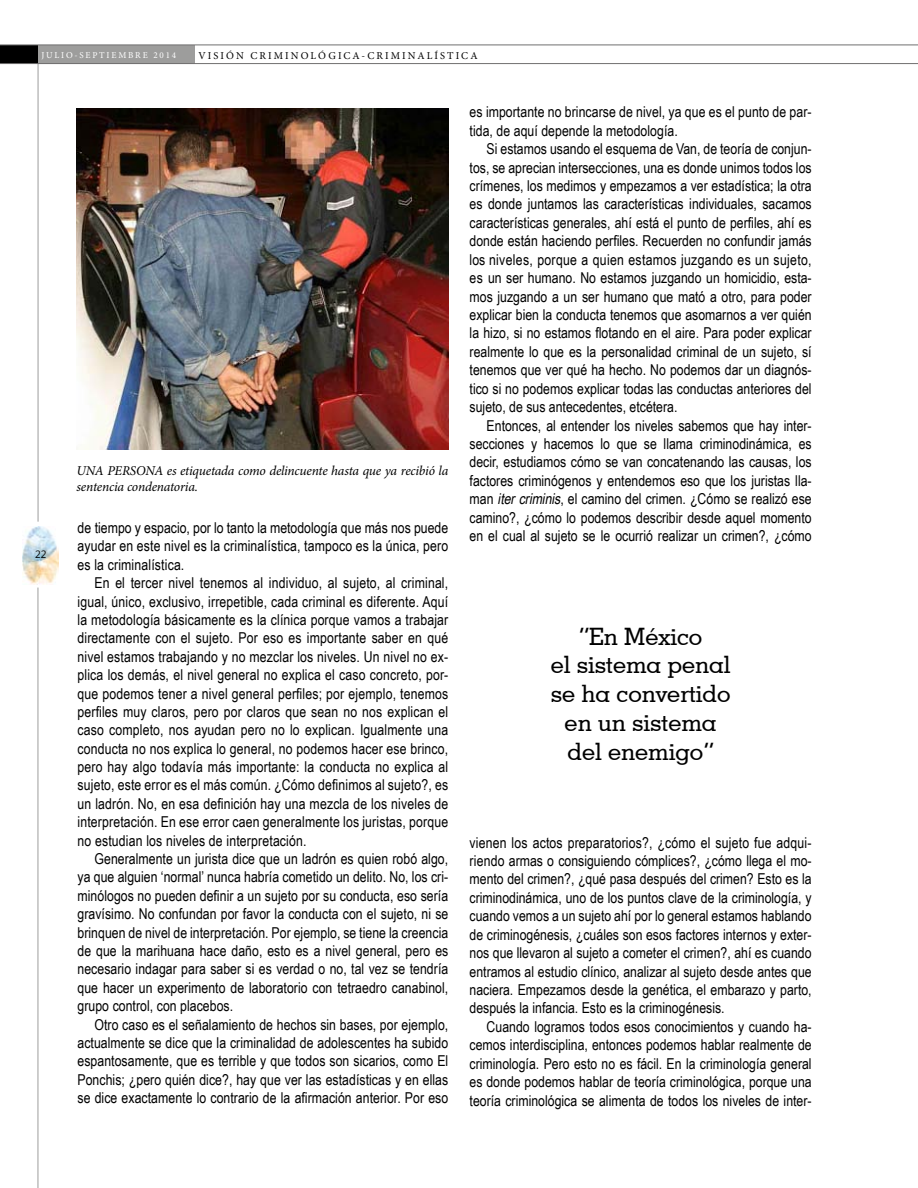
<style>
.page{position:relative;width:918px;height:1188px;background:#fff}
.page>*{position:absolute;margin:0;border:0;box-sizing:border-box;transform-origin:0 0}
.t1{font:500 24px/28.8px "Geometric Slab 703 BT";color:#000;text-align:center}
.t2{font:15px/18.5px "Arial Narrow";letter-spacing:.005em;color:#000;text-align:justify}
.t3{font:italic 13.5px/16.2px "Minion Pro";letter-spacing:-.015em;color:#000}
.t4{font:10.5px "Minion Pro";letter-spacing:.2em;color:#000}
.t5{font:10.5px "Segoe UI";color:#000}
.t6{font:9px "Minion Pro";letter-spacing:.2em;color:#fff}
.s1{font-style:italic}
</style>
<div class="page">
<img style="left:22px;top:527px;width:37px;height:57px">
<div style="left:0;top:45px;width:38px;height:19px;background:#000"></div>
<div style="left:38px;top:45px;width:157px;height:19px;background:#9d9d9c"></div>
<hr style="left:38px;top:64px;width:1px;height:458px;background:#9d9d9c">
<hr style="left:0;top:63px;width:918px;height:1px;background:#706f6f">
<hr style="left:0;top:45px;width:918px;height:1px;background:#706f6f">
<hr style="left:38px;top:588px;width:1px;height:600px;background:#9d9d9c">
<img style="left:77px;top:108px;width:371px;height:341px">
<p class="t6" style="left:41px;top:50px;width:136px">JULIO-SEPTIEMBRE 2014</p>
<p class="t4" style="left:198px;top:49px;width:281px">VISIÓN CRIMINOLÓGICA-CRIMINALÍSTICA</p>
<p class="t5" style="left:35px;top:547px;width:13px">22</p>
<p class="t3" style="left:77px;top:462px;width:373px">UNA PERSONA es etiquetada como delincuente hasta que ya recibió la sentencia condenatoria.</p>
<p class="t2" style="left:78px;top:518px;width:372px">de tiempo y espacio, por lo tanto la metodología que más nos puede ayudar en este nivel es la criminalística, tampoco es la única, pero es la criminalística.</p>
<p class="t2" style="left:78px;top:573px;width:372px;text-indent:17px">En el tercer nivel tenemos al individuo, al sujeto, al criminal, igual, único, exclusivo, irrepetible, cada criminal es diferente. Aquí la metodología básicamente es la clínica porque vamos a trabajar directamente con el sujeto. Por eso es importante saber en qué nivel estamos trabajando y no mezclar los niveles. Un nivel no ex&shy;plica los demás, el nivel general no explica el caso concreto, por&shy;que podemos tener a nivel general perfiles; por ejemplo, tenemos perfiles muy claros, pero por claros que sean no nos explican el caso completo, nos ayudan pero no lo explican. Igualmente una conducta no nos explica lo general, no podemos hacer ese brinco, pero hay algo todavía más importante: la conducta no explica al sujeto, este error es el más común. ¿Cómo definimos al sujeto?, es un ladrón. No, en esa definición hay una mezcla de los niveles de interpretación. En ese error caen generalmente los juristas, porque no estudian los niveles de interpretación.</p>
<p class="t2" style="left:78px;top:849px;width:372px;text-indent:17px">Generalmente un jurista dice que un ladrón es quien robó algo, ya que alguien ‘normal’ nunca habría cometido un delito. No, los cri&shy;minólogos no pueden definir a un sujeto por su conducta, eso sería gravísimo. No confundan por favor la conducta con el sujeto, ni se brinquen de nivel de interpretación. Por ejemplo, se tiene la creencia de que la marihuana hace daño, esto es a nivel general, pero es necesario indagar para saber si es verdad o no, tal vez se tendría que hacer un experimento de laboratorio con tetraedro canabinol, grupo control, con placebos.</p>
<p class="t2" style="left:78px;top:1014px;width:372px;text-indent:17px">Otro caso es el señalamiento de hechos sin bases, por ejemplo, actualmente se dice que la criminalidad de adolescentes ha subido espantosamente, que es terrible y que todos son sicarios, como El Ponchis; ¿pero quién dice?, hay que ver las estadísticas y en ellas se dice exactamente lo contrario de la afirmación anterior. Por eso</p>
<p class="t2" style="left:470px;top:102px;width:344px">es importante no brincarse de nivel, ya que es el punto de par&shy;tida, de aquí depende la metodología.</p>
<p class="t2" style="left:470px;top:139px;width:344px;text-indent:17px">Si estamos usando el esquema de Van, de teoría de conjun&shy;tos, se aprecian intersecciones, una es donde unimos todos los crímenes, los medimos y empezamos a ver estadística; la otra es donde juntamos las características individuales, sacamos características generales, ahí está el punto de perfiles, ahí es donde están haciendo perfiles. Recuerden no confundir jamás los niveles, porque a quien estamos juzgando es un sujeto, es un ser humano. No estamos juzgando un homicidio, esta&shy;mos juzgando a un ser humano que mató a otro, para poder explicar bien la conducta tenemos que asomarnos a ver quién la hizo, si no estamos flotando en el aire. Para poder explicar realmente lo que es la personalidad criminal de un sujeto, sí tenemos que ver qué ha hecho. No podemos dar un diagnós&shy;tico si no podemos explicar todas las conductas anteriores del sujeto, de sus antecedentes, etcétera.</p>
<p class="t2" style="left:470px;top:416px;width:344px;text-indent:17px">Entonces, al entender los niveles sabemos que hay inter&shy;secciones y hacemos lo que se llama criminodinámica, es decir, estudiamos cómo se van concatenando las causas, los factores criminógenos y entendemos eso que los juristas lla&shy;man <span class="s1">itercriminis</span>, el camino del crimen. ¿Cómo se realizó ese camino?, ¿cómo lo podemos describir desde aquel momento en el cual al sujeto se le ocurrió realizar un crimen?, ¿cómo</p>
<h1 class="t1" style="left:551px;top:621px;width:181px">“En México<br>el sistema penal se ha convertido en un sistema del enemigo”</h1>
<p class="t2" style="left:470px;top:832px;width:344px">vienen los actos preparatorios?, ¿cómo el sujeto fue adqui&shy;riendo armas o consiguiendo cómplices?, ¿cómo llega el mo&shy;mento del crimen?, ¿qué pasa después del crimen? Esto es la criminodinámica, uno de los puntos clave de la criminología, y cuando vemos a un sujeto ahí por lo general estamos hablando de criminogénesis, ¿cuáles son esos factores internos y exter&shy;nos que llevaron al sujeto a cometer el crimen?, ahí es cuando entramos al estudio clínico, analizar al sujeto desde antes que naciera. Empezamos desde la genética, el embarazo y parto, después la infancia. Esto es la criminogénesis.</p>
<p class="t2" style="left:470px;top:1017px;width:344px;text-indent:17px">Cuando logramos todos esos conocimientos y cuando ha&shy;cemos interdisciplina, entonces podemos hablar realmente de criminología. Pero esto no es fácil. En la criminología general es donde podemos hablar de teoría criminológica, porque una teoría criminológica se alimenta de todos los niveles de inter-</p>
</div>
